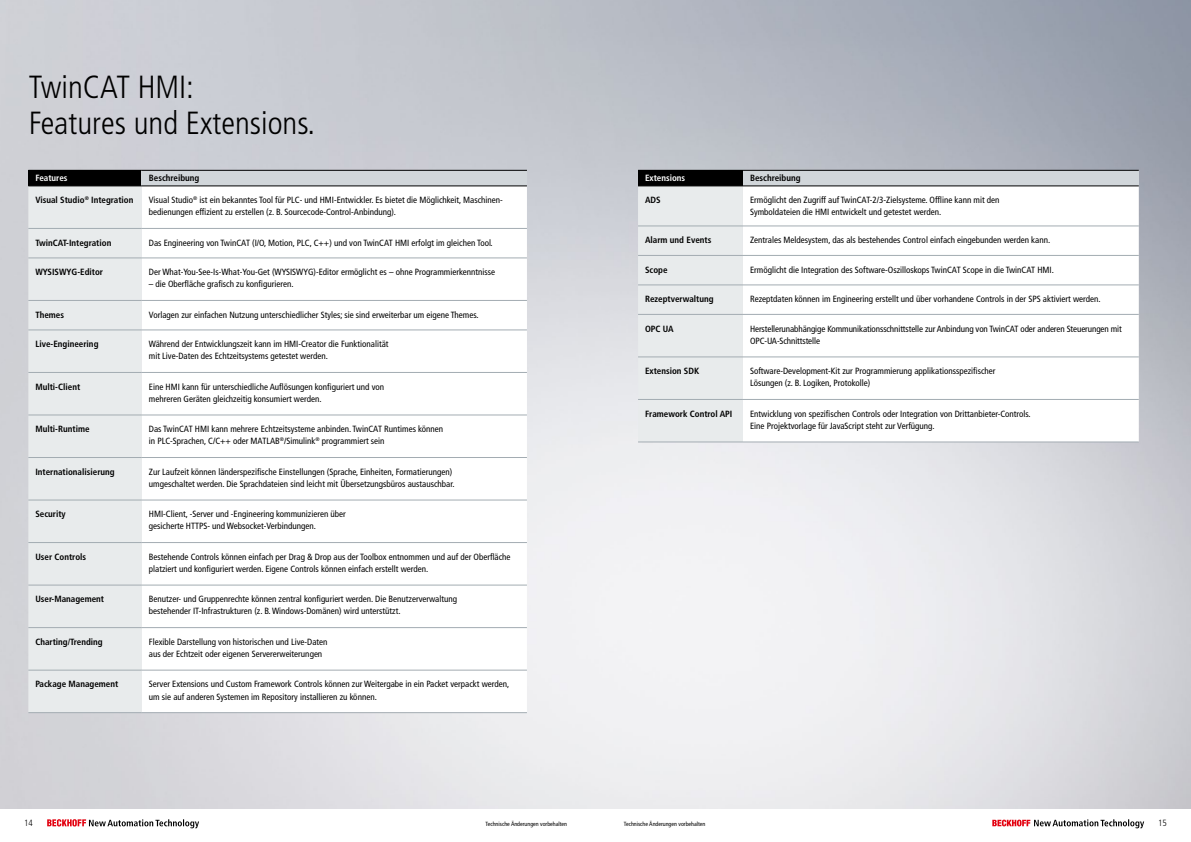
<style>
.page{position:relative;width:1191px;height:842px;background:#fff}
.page>*{position:absolute;margin:0;border:0;box-sizing:border-box;transform-origin:0 0}
.t1{font:300 condensed 32px/36px "Frutiger LT Pro";color:#000}
.t2{font:condensed 9px/12.1px "Frutiger LT Pro";color:#000}
.t3{font:700 condensed 9px "Frutiger LT Pro";color:#000}
.t4{font:700 condensed 9px "Frutiger LT Pro";color:#fff}
.t5{font:300 condensed 9px "Frutiger LT Pro";color:#000}
.t6{font:condensed 6px "Frutiger LT Pro";color:#000}
</style>
<div class="page">
<svg style="left:992px;top:819px;width:152px;height:9px"></svg>
<svg style="left:47px;top:819px;width:152px;height:9px"></svg>
<img style="left:0;top:0;width:1191px;height:808px">
<div style="left:28px;top:170px;width:114px;height:16px;background:#000"></div>
<div style="left:142px;top:170px;width:385px;height:16px;background:#d1d6da"></div>
<div style="left:28px;top:187px;width:114px;height:525px;background:#e8ebec"></div>
<svg style="left:142px;top:187px;width:385px;height:525px"></svg>
<hr style="left:28px;top:228px;width:114px;height:1px;background:#a3acb2">
<hr style="left:142px;top:228px;width:385px;height:1px;background:#a3acb2">
<hr style="left:28px;top:258px;width:114px;height:1px;background:#a3acb2">
<hr style="left:142px;top:258px;width:385px;height:1px;background:#a3acb2">
<hr style="left:28px;top:300px;width:114px;height:1px;background:#a3acb2">
<hr style="left:142px;top:300px;width:385px;height:1px;background:#a3acb2">
<hr style="left:28px;top:330px;width:114px;height:1px;background:#a3acb2">
<hr style="left:142px;top:330px;width:385px;height:1px;background:#a3acb2">
<hr style="left:28px;top:372px;width:114px;height:1px;background:#a3acb2">
<hr style="left:142px;top:372px;width:385px;height:1px;background:#a3acb2">
<hr style="left:28px;top:415px;width:114px;height:1px;background:#a3acb2">
<hr style="left:142px;top:415px;width:385px;height:1px;background:#a3acb2">
<hr style="left:28px;top:457px;width:114px;height:1px;background:#a3acb2">
<hr style="left:142px;top:457px;width:385px;height:1px;background:#a3acb2">
<hr style="left:28px;top:500px;width:114px;height:1px;background:#a3acb2">
<hr style="left:142px;top:500px;width:385px;height:1px;background:#a3acb2">
<hr style="left:28px;top:542px;width:114px;height:1px;background:#a3acb2">
<hr style="left:142px;top:542px;width:385px;height:1px;background:#a3acb2">
<hr style="left:28px;top:585px;width:114px;height:1px;background:#a3acb2">
<hr style="left:142px;top:585px;width:385px;height:1px;background:#a3acb2">
<hr style="left:28px;top:627px;width:114px;height:1px;background:#a3acb2">
<hr style="left:142px;top:627px;width:385px;height:1px;background:#a3acb2">
<hr style="left:28px;top:670px;width:114px;height:1px;background:#a3acb2">
<hr style="left:142px;top:670px;width:385px;height:1px;background:#a3acb2">
<hr style="left:28px;top:712px;width:114px;height:1px;background:#a3acb2">
<hr style="left:142px;top:712px;width:385px;height:1px;background:#a3acb2">
<hr style="left:142px;top:170px;width:385px;height:1px;background:#000">
<hr style="left:28px;top:186px;width:114px;height:1px;background:#000">
<hr style="left:142px;top:186px;width:385px;height:1px;background:#000">
<div style="left:638px;top:170px;width:105px;height:16px;background:#000"></div>
<div style="left:743px;top:170px;width:395px;height:16px;background:#d1d6da"></div>
<div style="left:638px;top:187px;width:105px;height:255px;background:#e8ebec"></div>
<svg style="left:743px;top:187px;width:395px;height:255px"></svg>
<hr style="left:638px;top:226px;width:105px;height:1px;background:#a3acb2">
<hr style="left:743px;top:226px;width:395px;height:1px;background:#a3acb2">
<hr style="left:638px;top:255px;width:105px;height:1px;background:#a3acb2">
<hr style="left:743px;top:255px;width:395px;height:1px;background:#a3acb2">
<hr style="left:638px;top:285px;width:105px;height:1px;background:#a3acb2">
<hr style="left:743px;top:285px;width:395px;height:1px;background:#a3acb2">
<hr style="left:638px;top:314px;width:105px;height:1px;background:#a3acb2">
<hr style="left:743px;top:314px;width:395px;height:1px;background:#a3acb2">
<hr style="left:638px;top:357px;width:105px;height:1px;background:#a3acb2">
<hr style="left:743px;top:357px;width:395px;height:1px;background:#a3acb2">
<hr style="left:638px;top:399px;width:105px;height:1px;background:#a3acb2">
<hr style="left:743px;top:399px;width:395px;height:1px;background:#a3acb2">
<hr style="left:638px;top:442px;width:105px;height:1px;background:#a3acb2">
<hr style="left:743px;top:442px;width:395px;height:1px;background:#a3acb2">
<hr style="left:743px;top:170px;width:395px;height:1px;background:#000">
<hr style="left:638px;top:186px;width:105px;height:1px;background:#000">
<hr style="left:743px;top:186px;width:395px;height:1px;background:#000">
<h1 class="t1" style="left:29px;top:69px;width:288px">TwinCAT HMI:<br>Features und Extensions.</h1>
<p class="t4" style="left:35px;top:173px;width:34px">Features</p>
<p class="t3" style="left:149px;top:173px;width:52px">Beschreibung</p>
<p class="t3" style="left:35px;top:195px;width:100px">Visual Studio<sup>®</sup> Integration</p>
<p class="t2" style="left:149px;top:194px;width:355px">Visual Studio<sup>®</sup> ist ein bekanntes Tool für PLC- und HMI-Entwickler. Es bietet die Möglichkeit, Maschinen&shy;bedienungen effizient zu erstellen (z. B. Sourcecode-Control-Anbindung).</p>
<p class="t3" style="left:35px;top:237px;width:77px">TwinCAT-Integration</p>
<p class="t2" style="left:149px;top:237px;width:345px">Das Engineering von TwinCAT (I/O, Motion, PLC, C++) und von TwinCAT HMI erfolgt im gleichen Tool.</p>
<p class="t3" style="left:35px;top:267px;width:69px">WYSISWYG-Editor</p>
<p class="t2" style="left:149px;top:266px;width:348px">Der What-You-See-Is-What-You-Get (WYSISWYG)-Editor ermöglicht es – ohne Programmierkenntnisse</p>
<p class="t2" style="left:149px;top:278px;width:146px">– die Oberfläche grafisch zu konfigurieren.</p>
<p class="t3" style="left:35px;top:309px;width:30px">Themes</p>
<p class="t2" style="left:149px;top:309px;width:331px">Vorlagen zur einfachen Nutzung unterschiedlicher Styles; sie sind erweiterbar um eigene Themes.</p>
<p class="t3" style="left:35px;top:339px;width:65px">Live-Engineering</p>
<p class="t2" style="left:149px;top:338px;width:241px">Während der Entwicklungszeit kann im HMI-Creator die Funktionalität mit Live-Daten des Echtzeitsystems getestet werden.</p>
<p class="t3" style="left:35px;top:381px;width:46px">Multi-Client</p>
<p class="t2" style="left:149px;top:381px;width:237px">Eine HMI kann für unterschiedliche Auflösungen konfiguriert und von mehreren Geräten gleichzeitig konsumiert werden.</p>
<p class="t3" style="left:35px;top:424px;width:56px">Multi-Runtime</p>
<p class="t2" style="left:149px;top:423px;width:296px">Das TwinCAT HMI kann mehrere Echtzeitsysteme anbinden. TwinCAT Runtimes können in PLC-Sprachen, C/C++ oder MATLAB<sup>®</sup>/Simulink<sup>®</sup> programmiert sein</p>
<p class="t3" style="left:35px;top:466px;width:81px">Internationalisierung</p>
<p class="t2" style="left:149px;top:466px;width:307px">Zur Laufzeit können länderspezifische Einstellungen (Sprache, Einheiten, Formatierungen) umgeschaltet werden. Die Sprachdateien sind leicht mit Übersetzungsbüros austauschbar.</p>
<p class="t3" style="left:35px;top:509px;width:32px">Security</p>
<p class="t2" style="left:149px;top:508px;width:198px">HMI-Client, -Server und -Engineering kommunizieren über gesicherte HTTPS- und Websocket-Verbindungen.</p>
<p class="t3" style="left:35px;top:551px;width:52px">User Controls</p>
<p class="t2" style="left:149px;top:551px;width:363px">Bestehende Controls können einfach per Drag &amp; Drop aus der Toolbox entnommen und auf der Oberfläche platziert und konfiguriert werden. Eigene Controls können einfach erstellt werden.</p>
<p class="t3" style="left:35px;top:594px;width:70px">User-Management</p>
<p class="t2" style="left:149px;top:593px;width:310px">Benutzer- und Gruppenrechte können zentral konfiguriert werden. Die Benutzerverwaltung bestehender IT-Infrastrukturen (z. B. Windows-Domänen) wird unterstützt.</p>
<p class="t3" style="left:35px;top:636px;width:69px">Charting/Trending</p>
<p class="t2" style="left:149px;top:636px;width:180px">Flexible Darstellung von historischen und Live-Daten aus der Echtzeit oder eigenen Servererweiterungen</p>
<p class="t3" style="left:35px;top:679px;width:84px">Package Management</p>
<p class="t2" style="left:149px;top:678px;width:362px">Server Extensions und Custom Framework Controls können zur Weitergabe in ein Packet verpackt werden, um sie auf anderen Systemen im Repository installieren zu können.</p>
<p class="t4" style="left:645px;top:173px;width:42px">Extensions</p>
<p class="t3" style="left:750px;top:173px;width:52px">Beschreibung</p>
<p class="t3" style="left:645px;top:195px;width:17px">ADS</p>
<p class="t2" style="left:750px;top:194px;width:251px">Ermöglicht den Zugriff auf TwinCAT-2/3-Zielsysteme. Offline kann mit den<br>Symboldateien die HMI entwickelt und getestet werden.</p>
<p class="t3" style="left:645px;top:235px;width:68px">Alarm und Events</p>
<p class="t2" style="left:750px;top:234px;width:302px">Zentrales Meldesystem, das als bestehendes Control einfach eingebunden werden kann.</p>
<p class="t3" style="left:645px;top:264px;width:24px">Scope</p>
<p class="t2" style="left:750px;top:264px;width:305px">Ermöglicht die Integration des Software-Oszilloskops TwinCAT Scope in die TwinCAT HMI.</p>
<p class="t3" style="left:645px;top:294px;width:70px">Rezeptverwaltung</p>
<p class="t2" style="left:750px;top:293px;width:352px">Rezeptdaten können im Engineering erstellt und über vorhandene Controls in der SPS aktiviert werden.</p>
<p class="t3" style="left:645px;top:323px;width:30px">OPC UA</p>
<p class="t2" style="left:750px;top:323px;width:373px">Herstellerunabhängige Kommunikationsschnittstelle zur Anbindung von TwinCAT oder anderen Steuerungen mit<br>OPC-UA-Schnittstelle</p>
<p class="t3" style="left:645px;top:366px;width:56px">Extension SDK</p>
<p class="t2" style="left:750px;top:365px;width:247px">Software-Development-Kit zur Programmierung applikationsspezifischer<br>Lösungen (z. B. Logiken, Protokolle)</p>
<p class="t3" style="left:645px;top:408px;width:89px">Framework Control API</p>
<p class="t2" style="left:750px;top:408px;width:282px">Entwicklung von spezifischen Controls oder Integration von Drittanbieter-Controls.<br>Eine Projektvorlage für JavaScript steht zur Verfügung.</p>
<p class="t5" style="left:24px;top:818px;width:10px">14</p>
<p class="t6" style="left:485px;top:821px;width:83px">Technische Änderungen vorbehalten</p>
<p class="t6" style="left:624px;top:821px;width:83px">Technische Änderungen vorbehalten</p>
<p class="t5" style="left:1158px;top:818px;width:10px">15</p>
</div>
